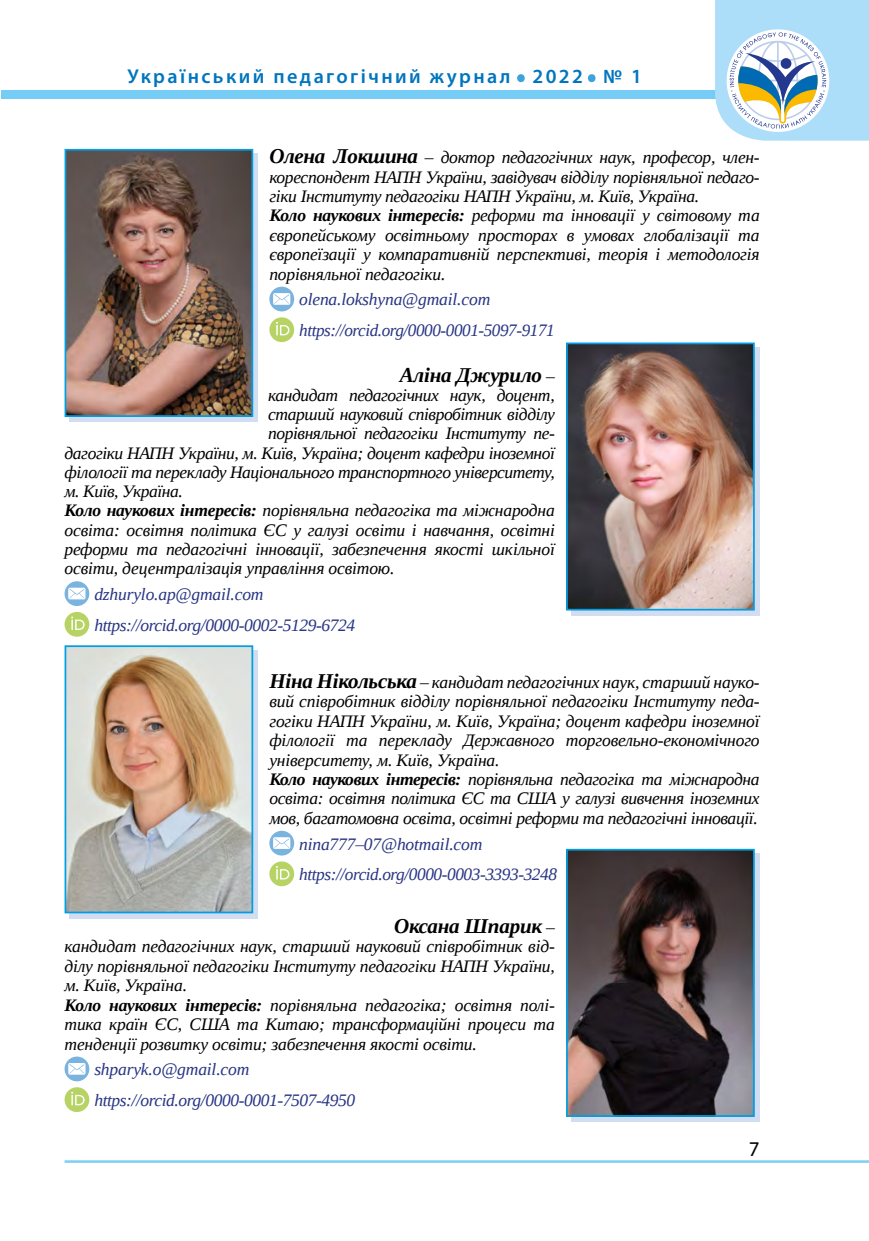
<style>
.page{position:relative;width:869px;height:1241px;background:#fff}
.page>*{position:absolute;margin:0;border:0;box-sizing:border-box;transform-origin:0 0}
.t1{font:600 50.4px "Myriad Pro";color:#3ea3dc}
.t2{font:italic 700 21px "Liberation Serif";letter-spacing:-.01em;color:#000}
.t3{font:21px "Myriad Pro";color:#000}
.t4{font:600 20.12px "Myriad Pro";letter-spacing:.12em;color:#0075bf}
.t5{font:italic 17.5px/19.4px "Liberation Serif";letter-spacing:-.01em;color:#000}
.t6{font:italic 17.5px/30.6px "Liberation Serif";letter-spacing:-.025em;color:#283583}
.s1{font-weight:700;font-size:21px}
.s2{font-weight:700}
.s3{font-weight:400;font-size:17.5px}
</style>
<div class="page">
<hr style="left:64px;top:1159px;width:804px;height:3px;background:#83d0f5">
<div style="left:1px;top:90px;width:867px;height:8px;background:#75ccf4"></div>
<svg style="left:714px;top:0;width:154px;height:141px"></svg>
<div style="left:69px;top:154px;width:189px;height:268px;background:#d3ddf2"></div>
<img style="left:67px;top:152px;width:183px;height:262px">
<div style="left:64px;top:149px;width:189px;height:268px;border:2px solid #009fe3"></div>
<svg style="left:269px;top:286px;width:25px;height:25px"></svg>
<svg style="left:269px;top:317px;width:25px;height:25px"></svg>
<svg style="left:276px;top:322px;width:13px;height:13px"></svg>
<svg style="left:570px;top:347px;width:189px;height:268px;background:#b5d4ef"></svg>
<img style="left:569px;top:345px;width:182px;height:262px">
<div style="left:566px;top:342px;width:188px;height:268px;border:2px solid #009fe3"></div>
<svg style="left:64px;top:581px;width:25px;height:25px"></svg>
<svg style="left:64px;top:612px;width:25px;height:24px"></svg>
<svg style="left:71px;top:616px;width:14px;height:14px"></svg>
<svg style="left:69px;top:650px;width:189px;height:268px;background:#c6d9f1"></svg>
<img style="left:67px;top:648px;width:183px;height:262px">
<div style="left:64px;top:645px;width:189px;height:268px;border:2px solid #009fe3"></div>
<svg style="left:269px;top:830px;width:25px;height:25px"></svg>
<svg style="left:269px;top:861px;width:25px;height:25px"></svg>
<svg style="left:276px;top:865px;width:13px;height:14px"></svg>
<svg style="left:570px;top:853px;width:189px;height:268px;background:#aed1ee"></svg>
<img style="left:569px;top:851px;width:182px;height:262px">
<div style="left:566px;top:848px;width:188px;height:268px;border:2px solid #009fe3"></div>
<svg style="left:64px;top:1056px;width:25px;height:25px"></svg>
<svg style="left:64px;top:1087px;width:25px;height:24px"></svg>
<svg style="left:71px;top:1091px;width:14px;height:14px"></svg>
<p class="t4" style="left:127px;top:64px;width:384px">Український педагогічний журнал</p>
<h1 class="t1" style="left:514px;top:33px;width:13px">.</h1>
<p class="t4" style="left:532px;top:64px;width:52px">2022</p>
<h1 class="t1" style="left:585px;top:33px;width:13px">.</h1>
<p class="t4" style="left:603px;top:64px;width:40px">№ 1</p>
<p class="t5" style="left:269px;top:147px;width:491px"><span class="s1">Олена Локшина</span> – доктор педагогічних наук, професор, член&shy;кореспондент НАПН України, завідувач відділу порівняльної педаго&shy;гіки Інституту педагогіки НАПН України, м. Київ, Україна.<br><span class="s2">Коло наукових інтересів:</span> реформи та інновації у світовому та європейському освітньому просторах в умовах глобалізації та європеїзації у компаративній перспективі, теорія і методологія порівняльної педагогіки.</p>
<p class="t6" style="left:299px;top:284px;width:257px">olena.lokshyna@gmail.com https://orcid.org/0000-0001-5097-9171</p>
<p class="t2" style="left:399px;top:361px;width:157px">Аліна Джурило <span class="s3">–</span></p>
<p class="t5" style="left:268px;top:385px;width:288px">кандидат педагогічних наук, доцент,</p>
<p class="t5" style="left:268px;top:404px;width:288px">старший науковий співробітник відділу</p>
<p class="t5" style="left:268px;top:423px;width:288px">порівняльної педагогіки Інституту пе-</p>
<p class="t5" style="left:64px;top:443px;width:491px">дагогіки НАПН України, м. Київ, Україна; доцент кафедри іноземної</p>
<p class="t5" style="left:64px;top:462px;width:491px">філології та перекладу Національного транспортного університету,</p>
<p class="t5" style="left:64px;top:481px;width:120px">м. Київ, Україна.</p>
<p class="t5" style="left:64px;top:500px;width:491px"><span class="s2">Коло наукових інтересів:</span> порівняльна педагогіка та міжнародна</p>
<p class="t5" style="left:64px;top:520px;width:491px">освіта: освітня політика ЄС у галузі освіти і навчання, освітні</p>
<p class="t5" style="left:64px;top:539px;width:491px">реформи та педагогічні інновації, забезпечення якості шкільної</p>
<p class="t5" style="left:64px;top:558px;width:331px">освіти, децентралізація управління освітою.</p>
<p class="t6" style="left:94px;top:578px;width:262px">dzhurylo.ap@gmail.com https://orcid.org/0000-0002-5129-6724</p>
<p class="t5" style="left:269px;top:672px;width:491px"><span class="s1">Ніна Нікольська</span> – кандидат педагогічних наук, старший науко&shy;вий співробітник відділу порівняльної педагогіки Інституту педа&shy;гогіки НАПН України, м. Київ, Україна; доцент кафедри іноземної філології та перекладу Державного торговельно-економічного університету, м. Київ, Україна.<br><span class="s2">Коло наукових інтересів:</span> порівняльна педагогіка та міжнародна освіта: освітня політика ЄС та США у галузі вивчення іноземних мов, багатомовна освіта, освітні реформи та педагогічні інновації.</p>
<p class="t6" style="left:299px;top:828px;width:259px">nina777–07@hotmail.com https://orcid.org/0000-0003-3393-3248</p>
<p class="t2" style="left:394px;top:912px;width:162px">Оксана Шпарик <span class="s3">–</span></p>
<p class="t5" style="left:64px;top:936px;width:491px">кандидат педагогічних наук, старший науковий співробітник від&shy;ділу порівняльної педагогіки Інституту педагогіки НАПН України, м. Київ, Україна.<br><span class="s2">Коло наукових інтересів:</span> порівняльна педагогіка; освітня полі&shy;тика країн ЄС, США та Китаю; трансформаційні процеси та тенденції розвитку освіти; забезпечення якості освіти.</p>
<p class="t6" style="left:94px;top:1053px;width:262px">shparyk.o@gmail.com https://orcid.org/0000-0001-7507-4950</p>
<p class="t3" style="left:748px;top:1135px;width:12px">7</p>
</div>
